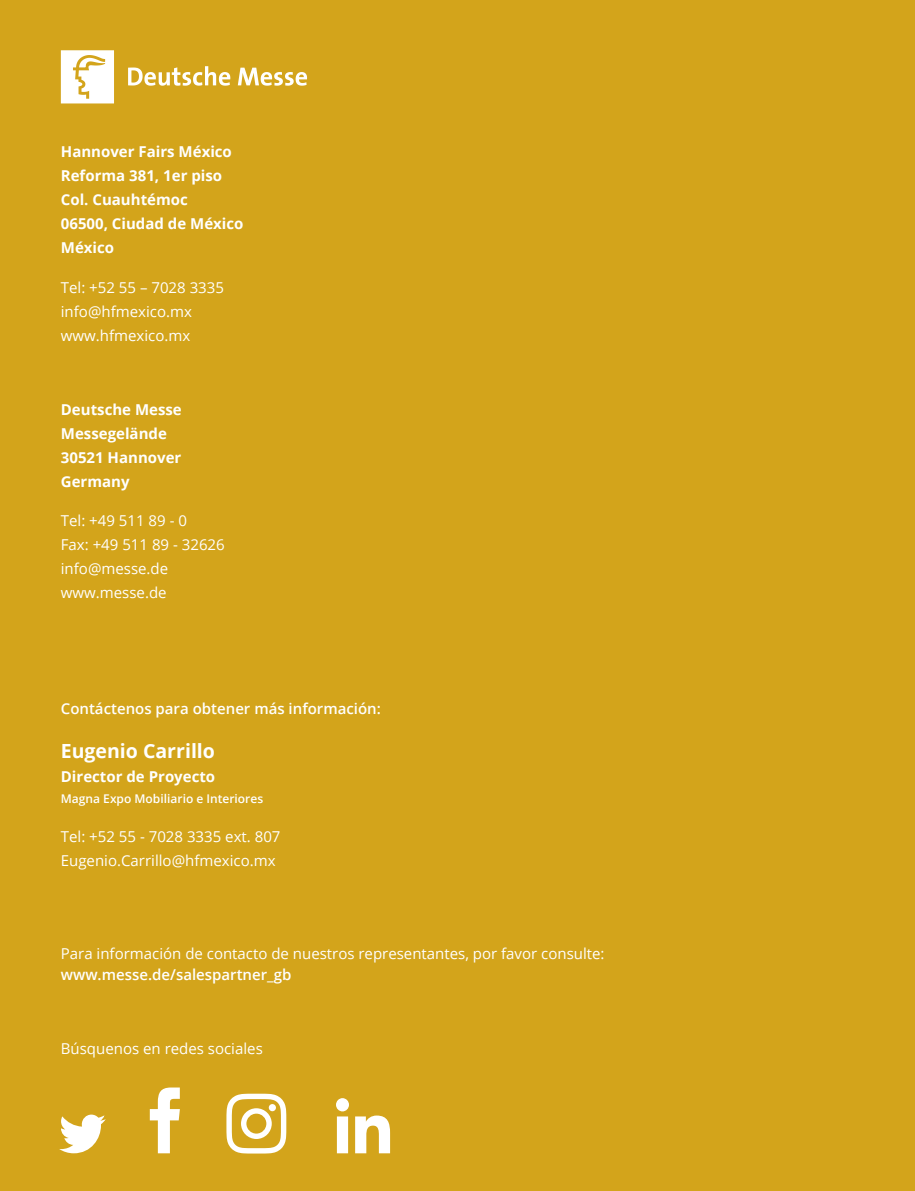
<style>
.page{position:relative;width:915px;height:1191px;background:#fff}
.page>*{position:absolute;margin:0;border:0;box-sizing:border-box;transform-origin:0 0}
.t1{font:700 19.5px "Open Sans";color:#fff}
.t2{font:15px/24px "Open Sans";color:#fff}
.t3{font:700 15px/24px "Open Sans";color:#fff}
.t4{font:600 15px "Open Sans";color:#fff}
.t5{font:600 12px "Open Sans";color:#fff}
</style>
<div class="page">
<div style="left:0;top:0;width:914px;height:1191px;background:#d3a41b"></div>
<svg style="left:128px;top:66px;width:102px;height:20px"></svg>
<svg style="left:238px;top:68px;width:69px;height:18px"></svg>
<svg style="left:61px;top:50px;width:53px;height:53px;background:#f9f3e2"></svg>
<svg style="left:150px;top:1087px;width:30px;height:66px"></svg>
<svg style="left:336px;top:1098px;width:13px;height:55px"></svg>
<svg style="left:355px;top:1115px;width:35px;height:38px"></svg>
<svg style="left:59px;top:1114px;width:47px;height:39px"></svg>
<svg style="left:226px;top:1093px;width:60px;height:60px"></svg>
<div style="left:269px;top:1104px;width:7px;height:7px;background:#fff;border-radius:50%"></div>
<p class="t3" style="left:61px;top:140px;width:184px">Hannover Fairs México<br>Reforma 381, 1er piso<br>Col. Cuauhtémoc<br>06500, Ciudad de México<br>México</p>
<p class="t2" style="left:61px;top:275px;width:165px">Tel: +52 55 – 7028 3335 info@hfmexico.mx www.hfmexico.mx</p>
<p class="t3" style="left:61px;top:397px;width:122px">Deutsche Messe<br>Messegelände<br>30521 Hannover<br>Germany</p>
<p class="t2" style="left:61px;top:508px;width:165px">Tel: +49 511 89 - 0<br>Fax: +49 511 89 - 32626 info@messe.de www.messe.de</p>
<p class="t4" style="left:61px;top:698px;width:321px">Contáctenos para obtener más información:</p>
<h1 class="t1" style="left:61px;top:737px;width:155px">Eugenio Carrillo</h1>
<p class="t3" style="left:61px;top:764px;width:156px">Director de Proyecto</p>
<p class="t5" style="left:61px;top:790px;width:204px">Magna Expo Mobiliario e Interiores</p>
<p class="t2" style="left:61px;top:824px;width:221px">Tel: +52 55 - 7028 3335 ext. 807<br>Eugenio.Carrillo@hfmexico.mx</p>
<p class="t2" style="left:61px;top:941px;width:545px">Para información de contacto de nuestros representantes, por favor consulte:</p>
<p class="t4" style="left:61px;top:964px;width:232px">www.messe.de/salespartner_gb</p>
<p class="t2" style="left:61px;top:1036px;width:203px">Búsquenos en redes sociales</p>
</div>
